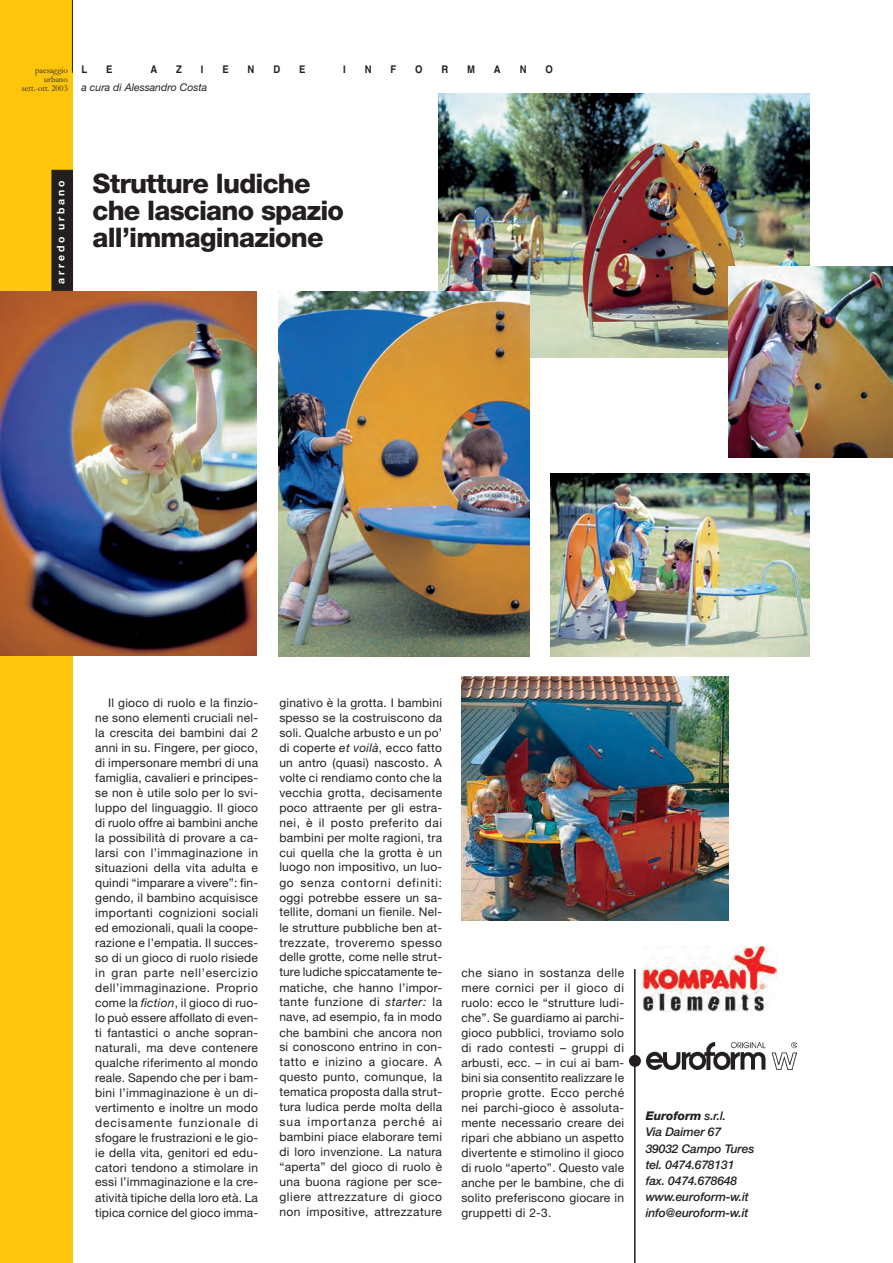
<style>
.page{position:relative;width:893px;height:1263px;background:#fff}
.page>*{position:absolute;margin:0;border:0;box-sizing:border-box;transform-origin:0 0}
.t1{font:800 27px/27px "Helvetica Neue";letter-spacing:-.03em;color:#231f20}
.t2{font:12px/15px "Helvetica Neue";letter-spacing:.02em;color:#231f20;text-align:justify}
.t3{font:italic 500 12px/16.2px "Helvetica Neue";letter-spacing:-.01em;color:#231f20}
.t4{font:italic 10.5px "Helvetica Neue";color:#231f20}
.t5{font:700 10.5px "Helvetica";color:#231f20;scale:.9 1}
.t6{font:700 10.5px "Helvetica Neue";color:#fff}
.t7{font:9px/9px "Garamond";color:#231f20;text-align:right;scale:.96 1}
.s1{font-style:italic}
.s2{font-weight:800}
</style>
<div class="page">
<div style="left:0;top:0;width:73px;height:1263px;background:#fec50d"></div>
<hr style="left:72px;top:0;width:1px;height:73px;background:#231f20">
<div style="left:52px;top:170px;width:21px;height:121px;background:#231f20"></div>
<img style="left:643px;top:946px;width:133px;height:65px">
<img style="left:646px;top:1042px;width:150px;height:28px">
<img style="left:461px;top:676px;width:268px;height:245px">
<img style="left:438px;top:94px;width:371px;height:263px">
<img style="left:0;top:292px;width:256px;height:364px">
<img style="left:550px;top:473px;width:259px;height:184px">
<img style="left:278px;top:292px;width:251px;height:365px">
<img style="left:728px;top:266px;width:164px;height:191px">
<hr style="left:634px;top:969px;width:1px;height:294px;background:#231f20">
<svg style="left:629px;top:1055px;width:12px;height:12px"></svg>
<p class="t7" style="left:22px;top:66px;width:49px">paesaggio urbano sett.-ott. 2003</p>
<p class="t5" style="left:82px;top:65px;width:8px">L</p>
<p class="t5" style="left:106px;top:65px;width:9px">E</p>
<p class="t5" style="left:150px;top:65px;width:9px">A</p>
<p class="t5" style="left:176px;top:65px;width:8px">Z</p>
<p class="t5" style="left:201px;top:65px;width:4px">I</p>
<p class="t5" style="left:222px;top:65px;width:9px">E</p>
<p class="t5" style="left:247px;top:65px;width:9px">N</p>
<p class="t5" style="left:273px;top:65px;width:9px">D</p>
<p class="t5" style="left:299px;top:65px;width:9px">E</p>
<p class="t5" style="left:343px;top:65px;width:4px">I</p>
<p class="t5" style="left:365px;top:65px;width:9px">N</p>
<p class="t5" style="left:390px;top:65px;width:8px">F</p>
<p class="t5" style="left:415px;top:65px;width:10px">O</p>
<p class="t5" style="left:441px;top:65px;width:9px">R</p>
<p class="t5" style="left:467px;top:65px;width:10px">M</p>
<p class="t5" style="left:494px;top:65px;width:9px">A</p>
<p class="t5" style="left:519px;top:65px;width:9px">N</p>
<p class="t5" style="left:545px;top:65px;width:10px">O</p>
<p class="t4" style="left:81px;top:83px;width:127px">a cura di Alessandro Costa</p>
<p class="t6" style="left:57px;top:284px;width:105px;rotate:-90deg">a r r e d o u r b a n o</p>
<h1 class="t1" style="left:92px;top:172px;width:253px">Strutture ludiche che lasciano spazio all’immaginazione</h1>
<p class="t2" style="left:95px;top:696px;width:164px;text-indent:13px">Il gioco di ruolo e la finzio&shy;ne sono elementi cruciali nel&shy;la crescita dei bambini dai 2 anni in su. Fingere, per gioco, di impersonare membri di una famiglia, cavalieri e principes&shy;se non è utile solo per lo svi&shy;luppo del linguaggio. Il gioco di ruolo offre ai bambini anche la possibilità di provare a ca&shy;larsi con l’immaginazione in situazioni della vita adulta e quindi “imparare a vivere”: fin&shy;gendo, il bambino acquisisce importanti cognizioni sociali ed emozionali, quali la coope&shy;razione e l’empatia. Il succes&shy;so di un gioco di ruolo risiede in gran parte nell’esercizio dell’immaginazione. Proprio come la <span class="s1">fiction</span>, il gioco di ruo&shy;lo può essere affollato di even&shy;ti fantastici o anche sopran&shy;naturali, ma deve contenere qualche riferimento al mondo reale. Sapendo che per i bam&shy;bini l’immaginazione è un di&shy;vertimento e inoltre un modo decisamente funzionale di sfogare le frustrazioni e le gio&shy;ie della vita, genitori ed edu&shy;catori tendono a stimolare in essi l’immaginazione e la cre&shy;atività tipiche della loro età. La tipica cornice del gioco imma-</p>
<p class="t2" style="left:279px;top:696px;width:164px">ginativo è la grotta. I bambini spesso se la costruiscono da soli. Qualche arbusto e un po’ di coperte <span class="s1">et voilà</span>, ecco fatto un antro (quasi) nascosto. A volte ci rendiamo conto che la vecchia grotta, decisamente poco attraente per gli estra&shy;nei, è il posto preferito dai bambini per molte ragioni, tra cui quella che la grotta è un luogo non impositivo, un luo&shy;go senza contorni definiti: oggi potrebbe essere un sa&shy;tellite, domani un fienile. Nel&shy;le strutture pubbliche ben at&shy;trezzate, troveremo spesso delle grotte, come nelle strut&shy;ture ludiche spiccatamente te&shy;matiche, che hanno l’impor&shy;tante funzione di <span class="s1">starter:</span> la nave, ad esempio, fa in modo che bambini che ancora non si conoscono entrino in con&shy;tatto e inizino a giocare. A questo punto, comunque, la tematica proposta dalla strut&shy;tura ludica perde molta della sua importanza perché ai bambini piace elaborare temi di loro invenzione. La natura “aperta” del gioco di ruolo è una buona ragione per sce&shy;gliere attrezzature di gioco non impositive, attrezzature</p>
<p class="t2" style="left:461px;top:966px;width:164px">che siano in sostanza delle mere cornici per il gioco di ruolo: ecco le “strutture ludi&shy;che”. Se guardiamo ai parchi&shy;gioco pubblici, troviamo solo di rado contesti – gruppi di arbusti, ecc. – in cui ai bam&shy;bini sia consentito realizzare le proprie grotte. Ecco perché nei parchi-gioco è assoluta&shy;mente necessario creare dei ripari che abbiano un aspetto divertente e stimolino il gioco di ruolo “aperto”. Questo vale anche per le bambine, che di solito preferiscono giocare in gruppetti di 2-3.</p>
<p class="t3" style="left:645px;top:1109px;width:110px"><span class="s2">Euroform</span> s.r.l.<br>Via Daimer 67<br>39032 Campo Tures tel. 0474.678131 fax. 0474.678648 www.euroform-w.it info@euroform-w.it</p>
</div>
